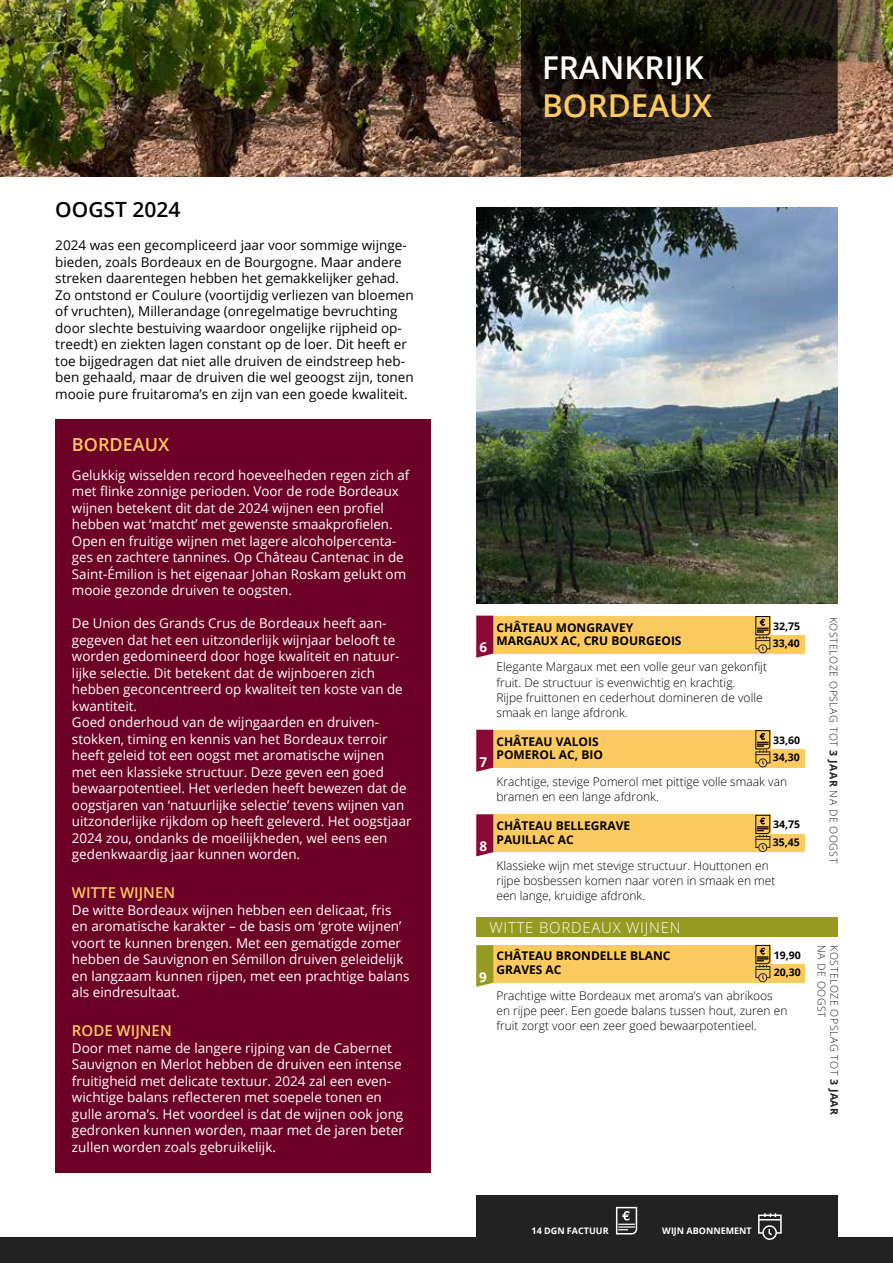
<style>
.page{position:relative;width:893px;height:1263px;background:#fff}
.page>*{position:absolute;margin:0;border:0;box-sizing:border-box;transform-origin:0 0}
.t1{font:600 31.5px "Open Sans";color:#fff}
.t2{font:600 31.5px "Open Sans";color:#fdca5f}
.t3{font:600 21px "Open Sans";color:#000}
.t4{font:600 18px "Open Sans";color:#fdca5f}
.t5{font:600 15px "Open Sans";color:#fdca5f}
.t6{font:300 15px "Open Sans";letter-spacing:.05em;color:#fff}
.t7{font:13.5px/16.5px "Open Sans";color:#fff}
.t8{font:13.5px/16.5px "Open Sans";color:#000}
.t9{font:700 13.5px "Open Sans";color:#fff}
.t10{font:300 12px/15px "Open Sans";color:#000}
.t11{font:700 12px/13.5px "Open Sans";color:#000}
.t12{font:300 10.5px/12.6px "Open Sans";letter-spacing:.05em;color:#222223}
.t13{font:700 10.5px/16.8px "Open Sans";color:#000}
.t14{font:700 9px "Open Sans";color:#fff}
.s1{font-weight:700}
</style>
<div class="page">
<div style="left:476px;top:1195px;width:362px;height:68px;background:#222223"></div>
<div style="left:0;top:1237px;width:893px;height:26px;background:#222223"></div>
<img style="left:0;top:0;width:893px;height:176px">
<div style="left:762px;top:1225px;width:15px;height:15px;border:2px solid #fff;border-radius:50%"></div>
<svg style="left:758px;top:1213px;width:24px;height:24px"></svg>
<svg style="left:616px;top:1206px;width:22px;height:29px"></svg>
<img style="left:476px;top:207px;width:362px;height:397px">
<div style="left:55px;top:419px;width:375px;height:754px;background:#6d0026"></div>
<div style="left:490px;top:616px;width:315px;height:37px;background:#fdca5f"></div>
<div style="left:490px;top:730px;width:315px;height:37px;background:#fdca5f"></div>
<div style="left:490px;top:814px;width:315px;height:38px;background:#fdca5f"></div>
<div style="left:771px;top:614px;width:38px;height:21px;background:#fff"></div>
<div style="left:771px;top:728px;width:38px;height:21px;background:#fff"></div>
<div style="left:771px;top:813px;width:38px;height:20px;background:#fff"></div>
<svg style="left:476px;top:616px;width:17px;height:42px"></svg>
<svg style="left:476px;top:730px;width:17px;height:42px"></svg>
<svg style="left:476px;top:814px;width:17px;height:42px"></svg>
<div style="left:758px;top:644px;width:9px;height:9px;border:1px solid #222223;border-radius:50%"></div>
<svg style="left:755px;top:616px;width:16px;height:35px"></svg>
<div style="left:758px;top:758px;width:9px;height:9px;border:1px solid #222223;border-radius:50%"></div>
<svg style="left:755px;top:730px;width:16px;height:35px"></svg>
<div style="left:758px;top:843px;width:9px;height:9px;border:1px solid #222223;border-radius:50%"></div>
<svg style="left:755px;top:814px;width:16px;height:36px"></svg>
<div style="left:490px;top:945px;width:315px;height:38px;background:#fdca5f"></div>
<div style="left:771px;top:944px;width:35px;height:20px;background:#fff"></div>
<svg style="left:476px;top:945px;width:17px;height:42px"></svg>
<div style="left:758px;top:973px;width:9px;height:9px;border:1px solid #222223;border-radius:50%"></div>
<svg style="left:755px;top:944px;width:16px;height:36px"></svg>
<div style="left:476px;top:917px;width:362px;height:20px;background:#979a20"></div>
<svg style="left:521px;top:0;width:317px;height:177px"></svg>
<h2 class="t3" style="left:55px;top:195px;width:127px">OOGST 2024</h2>
<p class="t8" style="left:55px;top:237px;width:360px">2024 was een gecompliceerd jaar voor sommige wijnge&shy;bieden, zoals Bordeaux en de Bourgogne. Maar andere streken daarentegen hebben het gemakkelijker gehad.<br>Zo ontstond er Coulure (voortijdig verliezen van bloemen of vruchten), Millerandage (onregelmatige bevruchting door slechte bestuiving waardoor ongelijke rijpheid op&shy;treedt) en ziekten lagen constant op de loer. Dit heeft er toe bijgedragen dat niet alle druiven de eindstreep heb&shy;ben gehaald, maar de druiven die wel geoogst zijn, tonen mooie pure fruitaroma’s en zijn van een goede kwaliteit.</p>
<h3 class="t4" style="left:72px;top:432px;width:99px">BORDEAUX</h3>
<p class="t7" style="left:72px;top:466px;width:339px">Gelukkig wisselden record hoeveelheden regen zich af met flinke zonnige perioden. Voor de rode Bordeaux wijnen betekent dit dat de 2024 wijnen een profiel hebben wat ‘matcht’ met gewenste smaakprofielen.<br>Open en fruitige wijnen met lagere alcoholpercenta&shy;ges en zachtere tannines. Op Château Cantenac in de Saint-Émilion is het eigenaar Johan Roskam gelukt om mooie gezonde druiven te oogsten.</p>
<p class="t7" style="left:72px;top:615px;width:341px">De Union des Grands Crus de Bordeaux heeft aan&shy;gegeven dat het een uitzonderlijk wijnjaar belooft te worden gedomineerd door hoge kwaliteit en natuur&shy;lijke selectie. Dit betekent dat de wijnboeren zich hebben geconcentreerd op kwaliteit ten koste van de kwantiteit.<br>Goed onderhoud van de wijngaarden en druiven&shy;stokken, timing en kennis van het Bordeaux terroir heeft geleid tot een oogst met aromatische wijnen met een klassieke structuur. Deze geven een goed bewaarpotentieel. Het verleden heeft bewezen dat de oogstjaren van ‘natuurlijke selectie’ tevens wijnen van uitzonderlijke rijkdom op heeft geleverd. Het oogstjaar 2024 zou, ondanks de moeilijkheden, wel eens een gedenkwaardig jaar kunnen worden.</p>
<p class="t5" style="left:72px;top:882px;width:105px">WITTE WIJNEN</p>
<p class="t7" style="left:72px;top:901px;width:339px">De witte Bordeaux wijnen hebben een delicaat, fris en aromatische karakter – de basis om ‘grote wijnen’ voort te kunnen brengen. Met een gematigde zomer hebben de Sauvignon en Sémillon druiven geleidelijk en langzaam kunnen rijpen, met een prachtige balans als eindresultaat.</p>
<p class="t5" style="left:72px;top:1020px;width:101px">RODE WIJNEN</p>
<p class="t7" style="left:72px;top:1039px;width:333px">Door met name de langere rijping van de Cabernet Sauvignon en Merlot hebben de druiven een intense fruitigheid met delicate textuur. 2024 zal een even&shy;wichtige balans reflecteren met soepele tonen en gulle aroma’s. Het voordeel is dat de wijnen ook jong gedronken kunnen worden, maar met de jaren beter zullen worden zoals gebruikelijk.</p>
<h1 class="t1" style="left:542px;top:46px;width:163px">FRANKRIJK</h1>
<h1 class="t2" style="left:542px;top:84px;width:172px">BORDEAUX</h1>
<p class="t9" style="left:479px;top:638px;width:9px">6</p>
<p class="t11" style="left:496px;top:620px;width:187px">CHÂTEAU MONGRAVEY<br>MARGAUX AC, CRU BOURGEOIS</p>
<p class="t13" style="left:773px;top:617px;width:29px">32,75</p>
<p class="t13" style="left:773px;top:635px;width:29px">33,40</p>
<p class="t10" style="left:496px;top:659px;width:272px">Elegante Margaux met een volle geur van gekonfijt fruit. De structuur is evenwichtig en krachtig.<br>Rijpe fruittonen en cederhout domineren de volle smaak en lange afdronk.</p>
<p class="t9" style="left:479px;top:752px;width:9px">7</p>
<p class="t11" style="left:496px;top:734px;width:108px">CHÂTEAU VALOIS<br>POMEROL AC, BIO</p>
<p class="t13" style="left:773px;top:731px;width:29px">33,60</p>
<p class="t13" style="left:773px;top:749px;width:29px">34,30</p>
<p class="t10" style="left:496px;top:773px;width:292px">Krachtige, stevige Pomerol met pittige volle smaak van bramen en een lange afdronk.</p>
<p class="t9" style="left:479px;top:837px;width:9px">8</p>
<p class="t11" style="left:496px;top:819px;width:135px">CHÂTEAU BELLEGRAVE<br>PAUILLAC AC</p>
<p class="t13" style="left:773px;top:816px;width:29px">34,75</p>
<p class="t13" style="left:773px;top:834px;width:29px">35,45</p>
<p class="t10" style="left:496px;top:858px;width:280px">Klassieke wijn met stevige structuur. Houttonen en rijpe bosbessen komen naar voren in smaak en met een lange, kruidige afdronk.</p>
<p class="t6" style="left:489px;top:917px;width:193px">WITTE BORDEAUX WIJNEN</p>
<p class="t9" style="left:479px;top:967px;width:9px">9</p>
<p class="t11" style="left:496px;top:949px;width:176px">CHÂTEAU BRONDELLE BLANC<br>GRAVES AC</p>
<p class="t13" style="left:774px;top:947px;width:29px">19,90<br>20,30</p>
<p class="t10" style="left:496px;top:988px;width:292px">Prachtige witte Bordeaux met aroma’s van abrikoos en rijpe peer. Een goede balans tussen hout, zuren en fruit zorgt voor een zeer goed bewaarpotentieel.</p>
<p class="t12" style="left:840px;top:617px;width:248px;rotate:90deg">KOSTELOZE OPSLAG TOT <span class="s1">3 JAAR</span> NA DE OOGST</p>
<p class="t12" style="left:841px;top:945px;width:172px;rotate:90deg">KOSTELOZE OPSLAG TOT <span class="s1">3 JAAR<br></span>NA DE OOGST</p>
<p class="t14" style="left:531px;top:1224px;width:79px">14 DGN FACTUUR</p>
<p class="t14" style="left:662px;top:1224px;width:91px">WIJN ABONNEMENT</p>
</div>
